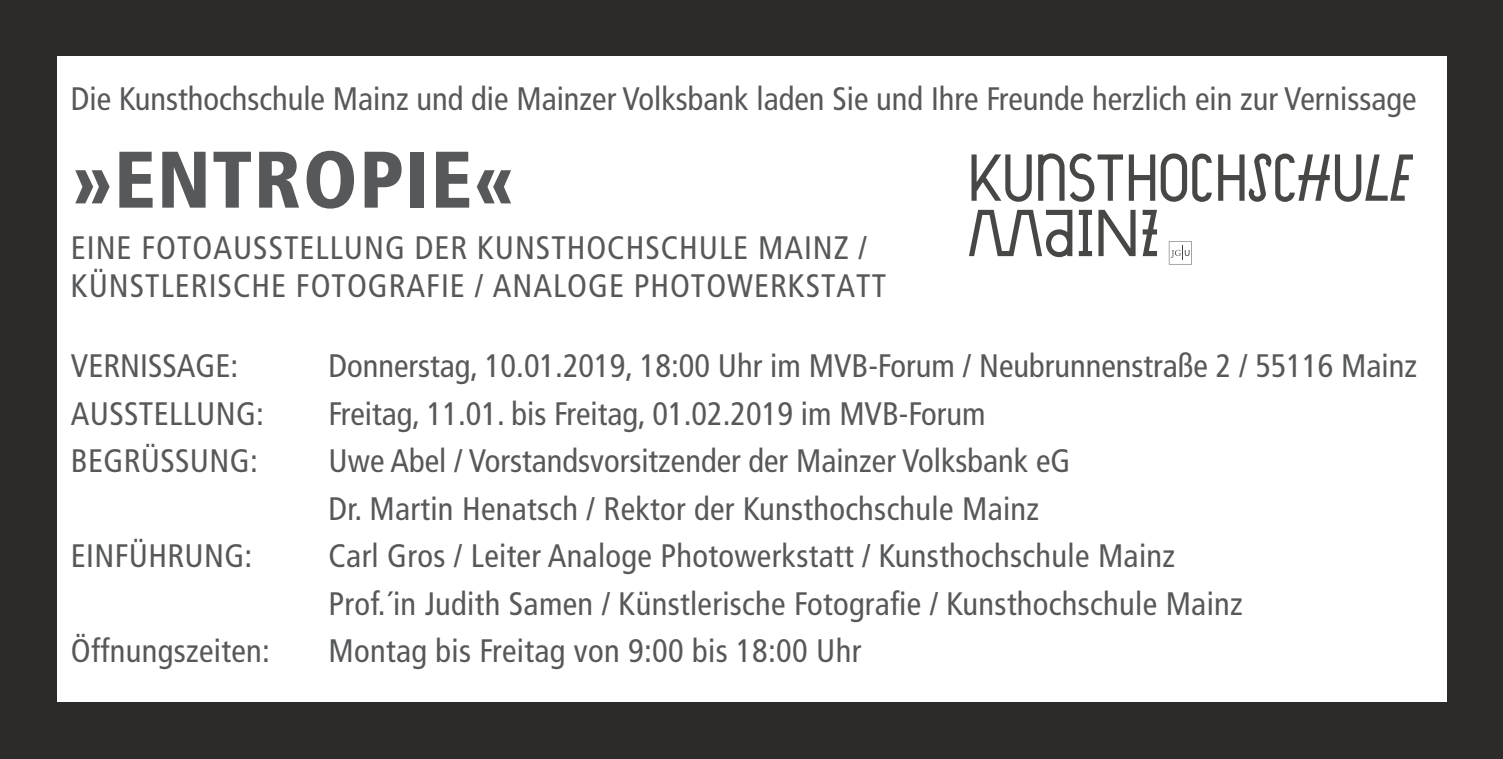
<style>
.page{position:relative;width:1503px;height:759px;background:#fff}
.page>*{position:absolute;margin:0;border:0;box-sizing:border-box;transform-origin:0 0}
.t1{font:900 condensed 80px "Frutiger LT";letter-spacing:.02em;color:#57585a}
.t2{font:condensed 32.5px/47.5px "Frutiger";color:#57585a}
.t3{font:condensed 32.5px/37.5px "Frutiger LT";letter-spacing:.03em;color:#57585a}
</style>
<div class="page">
<div style="left:0;top:0;width:1502px;height:758px;background:#2c2b2a"></div>
<div style="left:57px;top:57px;width:1389px;height:645px;background:#fff"></div>
<svg style="left:969px;top:210px;width:188px;height:47px"></svg>
<svg style="left:971px;top:153px;width:441px;height:49px"></svg>
<svg style="left:1168px;top:241px;width:23px;height:23px"></svg>
<p class="t2" style="left:71px;top:75px;width:1347px">Die Kunsthochschule Mainz und die Mainzer Volksbank laden Sie und Ihre Freunde herzlich ein zur Vernissage</p>
<h1 class="t1" style="left:71px;top:132px;width:446px">»ENTROPIE«</h1>
<p class="t3" style="left:71px;top:229px;width:816px">EINE FOTOAUSSTELLUNG DER KUNSTHOCHSCHULE MAINZ /<br>KÜNSTLERISCHE FOTOGRAFIE / ANALOGE PHOTOWERKSTATT</p>
<p class="t2" style="left:71px;top:342px;width:169px">Vernissage:</p>
<p class="t2" style="left:328px;top:342px;width:1090px">Donnerstag, 10.01.2019, 18:00 Uhr im MVB-Forum / Neubrunnenstraße 2 / 55116 Mainz</p>
<p class="t2" style="left:71px;top:389px;width:18px">Auss</p>
<p class="t2" style="left:139px;top:389px;width:127px">tellung:</p>
<p class="t2" style="left:328px;top:389px;width:658px">Freitag, 11.01. bis Freitag, 01.02.2019 im MVB-Forum</p>
<p class="t2" style="left:71px;top:437px;width:188px">BegrüSSung:</p>
<p class="t2" style="left:328px;top:437px;width:739px">Uwe Abel / Vorstandsvorsitzender der Mainzer Volksbank eG<br>Dr. Martin Henatsch / Rektor der Kunsthochschule Mainz</p>
<p class="t2" style="left:71px;top:532px;width:183px">EINFÜHRUNG:</p>
<p class="t2" style="left:328px;top:532px;width:915px">Carl Gros / Leiter Analoge Photowerkstatt / Kunsthochschule Mainz<br>Prof.´in Judith Samen / Künstlerische Fotografie / Kunsthochschule Mainz</p>
<p class="t2" style="left:71px;top:627px;width:200px">Öffnungszeiten:</p>
<p class="t2" style="left:328px;top:627px;width:534px">Montag bis Freitag von 9:00 bis 18:00 Uhr</p>
</div>
